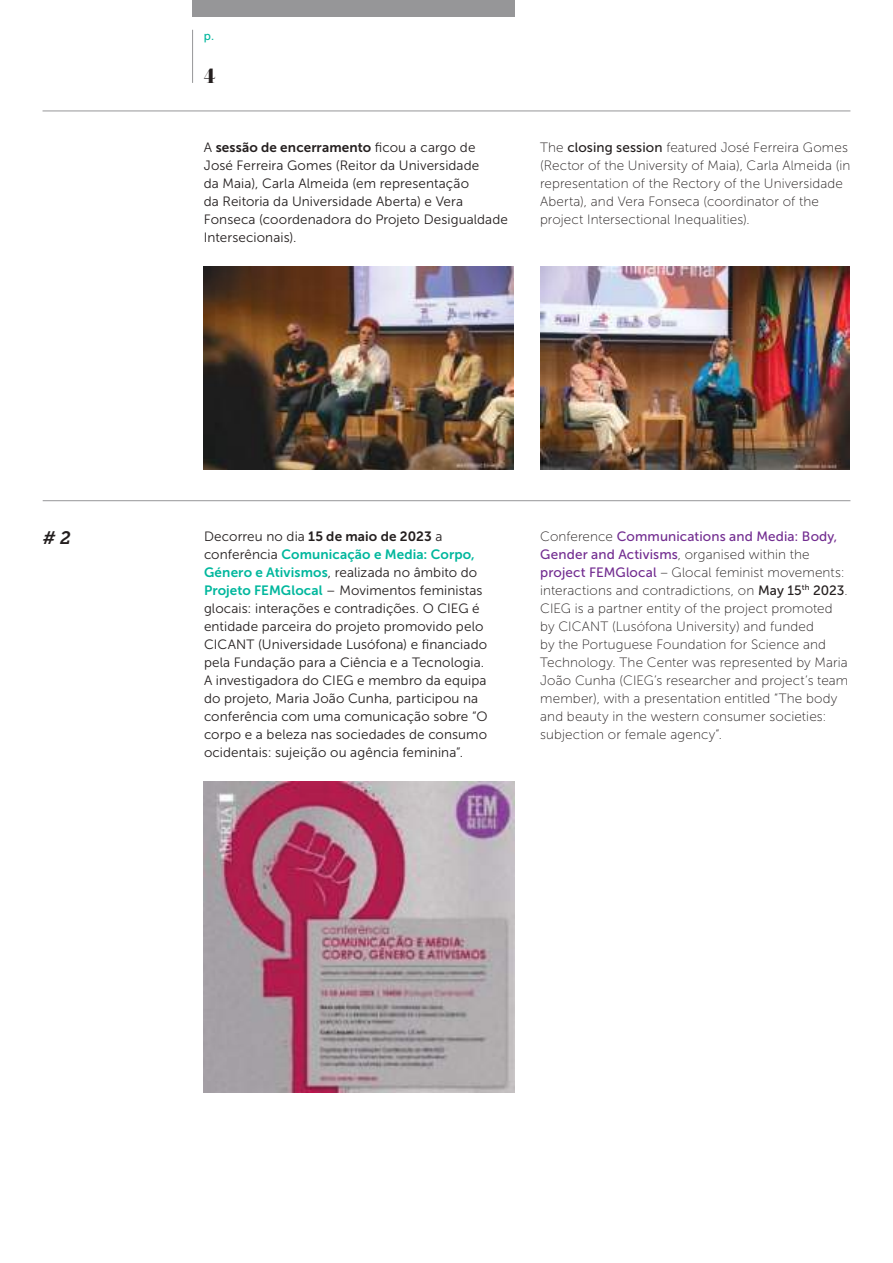
<style>
.page{position:relative;width:893px;height:1263px;background:#fff}
.page>*{position:absolute;margin:0;border:0;box-sizing:border-box;transform-origin:0 0}
.t1{font:italic 18px "Museo Slab 700";color:#241f1f}
.t2{font:18px "Eloquent JF Pro";color:#241f1f}
.t3{font:13.5px/18px "Museo Sans 100";letter-spacing:.01em;color:#241f1f}
.t4{font:13.5px/18px "Museo Sans 300";letter-spacing:.01em;color:#241f1f}
.t5{font:13.5px "Museo Sans 500";letter-spacing:.01em;color:#722c90}
.t6{font:13.5px "Museo Sans 700";letter-spacing:.01em;color:#01b79d}
.t7{font:13.5px "Museo Sans 700";letter-spacing:.01em;color:#241f1f}
.t8{font:12px "Museo Sans 500";color:#01b79d}
.s1{font-family:"Museo Sans 300"}
.s2{font-family:"Museo Sans 500"}
.s3{font-family:"Museo Sans 700"}
.s4{font-family:"Museo Sans 300";color:#241f1f}
.s5{font-family:"Museo Sans 700";color:#01b79d}
.s6{font-family:"Museo Sans 100";color:#241f1f}
.s7{font-family:"Museo Sans 500";color:#722c90}
</style>
<div class="page">
<div style="left:192px;top:0;width:322px;height:17px;background:#969698"></div>
<hr style="left:192px;top:30px;width:1px;height:53px;background:#969698">
<hr style="left:43px;top:111px;width:807px;height:1px;background:#969698">
<img style="left:204px;top:267px;width:309px;height:203px">
<img style="left:541px;top:267px;width:309px;height:203px">
<hr style="left:43px;top:500px;width:807px;height:1px;background:#969698">
<img style="left:204px;top:782px;width:310px;height:311px">
<h1 class="t1" style="left:43px;top:528px;width:30px"># 2</h1>
<p class="t8" style="left:204px;top:29px;width:12px">p.</p>
<h1 class="t2" style="left:204px;top:66px;width:13px">4</h1>
<p class="t7" style="left:204px;top:140px;width:273px"><span class="s1">A</span> sessão de encerramento <span class="s1">ficou a cargo de</span></p>
<p class="t4" style="left:204px;top:156px;width:306px">José Ferreira Gomes (Reitor da Universidade<br>da Maia), Carla Almeida (em representação<br>da Reitoria da Universidade Aberta) e Vera Fonseca (coordenadora do Projeto Desigualdade Intersecionais).</p>
<p class="t3" style="left:540px;top:138px;width:312px">The <span class="s2">closing session</span> featured José Ferreira Gomes (Rector of the University of Maia), Carla Almeida (in representation of the Rectory of the Universidade Aberta), and Vera Fonseca (coordinator of the project Intersectional Inequalities).</p>
<p class="t4" style="left:204px;top:527px;width:240px">Decorreu no dia <span class="s3">15 de maio de 2023</span> a</p>
<p class="t6" style="left:204px;top:547px;width:272px"><span class="s4">conferência</span> Comunicação e Media: Corpo,</p>
<p class="t4" style="left:204px;top:563px;width:285px"><span class="s5">Género e Ativismos</span>, realizada no âmbito do <span class="s5">Projeto FEMGlocal</span> – Movimentos feministas glocais: interações e contradições. O CIEG é entidade parceira do projeto promovido pelo CICANT (Universidade Lusófona) e financiado pela Fundação para a Ciência e a Tecnologia.<br>A investigadora do CIEG e membro da equipa do projeto, Maria João Cunha, participou na conferência com uma comunicação sobre “O corpo e a beleza nas sociedades de consumo ocidentais: sujeição ou agência feminina”.</p>
<p class="t5" style="left:540px;top:529px;width:299px"><span class="s6">Conference</span> Communications and Media: Body,</p>
<p class="t3" style="left:540px;top:545px;width:310px"><span class="s7">Gender and Activisms</span>, organised within the <span class="s7">project FEMGlocal</span> – Glocal feminist movements: interactions and contradictions, on <span class="s2">May 15</span><sup>th</sup> <span class="s2">2023</span>.<br>CIEG is a partner entity of the project promoted by CICANT (Lusófona University) and funded<br>by the Portuguese Foundation for Science and Technology. The Center was represented by Maria João Cunha (CIEG’s researcher and project’s team member), with a presentation entitled “The body and beauty in the western consumer societies: subjection or female agency”.</p>
</div>
